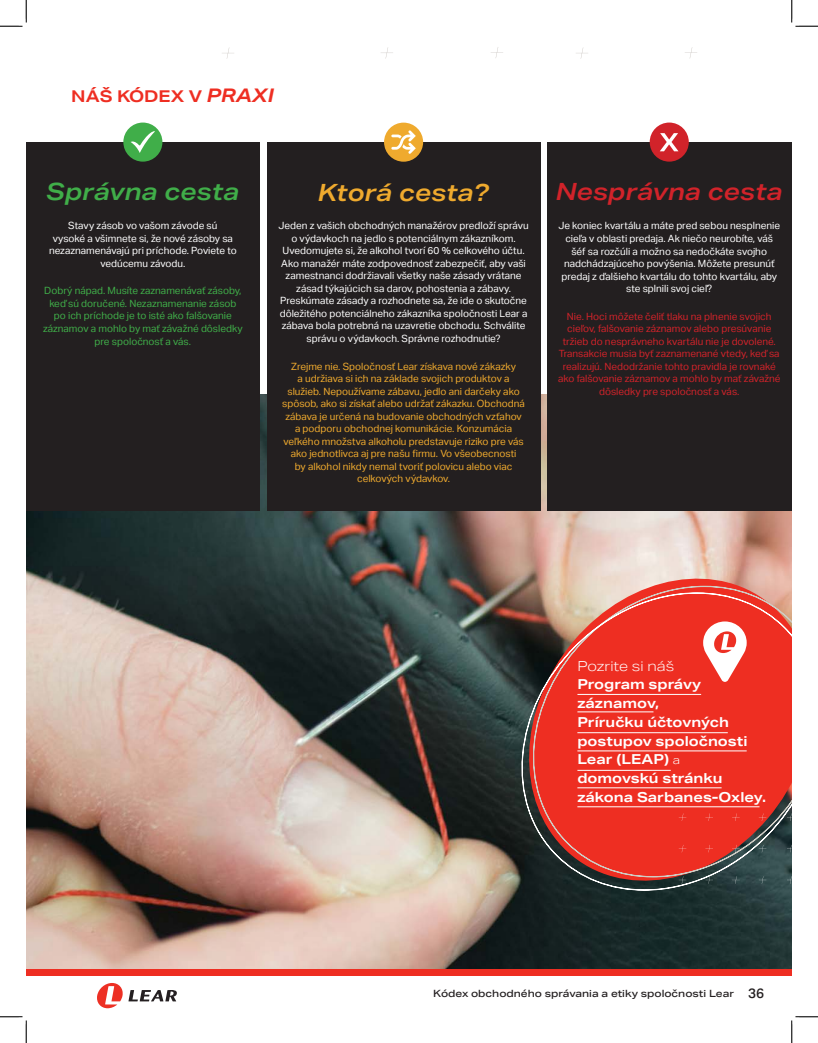
<style>
.page{position:relative;width:818px;height:1043px;background:#fff}
.page>*{position:absolute;margin:0;border:0;box-sizing:border-box;transform-origin:0 0}
.t1{font:italic 600 23.75px "Aktiv Grotesk Ex";color:#d1232a}
.t2{font:italic 600 23.75px "Aktiv Grotesk Ex";color:#40ae49}
.t3{font:italic 600 23.75px "Aktiv Grotesk Ex";color:#efaa2e}
.t4{font:700 16.25px "Aktiv Grotesk Ex";letter-spacing:-.005em;color:#ee2e22}
.t5{font:700 13.75px/18.8px "Aktiv Grotesk Ex";color:#fff}
.t6{font:300 13.75px "Aktiv Grotesk Ex";color:#fff}
.t7{font:500 13.62px "Aktiv Grotesk";color:#231f20}
.t8{font:10px/12.5px "Aktiv Grotesk";color:#fff;text-align:center}
.t9{font:10px/12.5px "Aktiv Grotesk";color:#efaa2e;text-align:center}
.t10{font:10px/12.5px "Aktiv Grotesk";color:#d1232a;text-align:center}
.t11{font:10px/12.5px "Aktiv Grotesk";color:#40ae49;text-align:center}
.t12{font:500 10px "Aktiv Grotesk Ex";color:#231f20}
.s1{font-style:italic;font-size:18.75px}
.s2{font-weight:300;font-size:11.25px}
</style>
<div class="page">
<div style="left:26px;top:968px;width:765px;height:7px;background:#ee2e22"></div>
<svg style="left:97px;top:983px;width:80px;height:25px"></svg>
<img style="left:26px;top:395px;width:765px;height:573px">
<div style="left:26px;top:143px;width:233px;height:367px;background:#231f20"></div>
<div style="left:546px;top:143px;width:245px;height:367px;background:#231f20"></div>
<div style="left:267px;top:142px;width:273px;height:368px;background:#231f20"></div>
<div style="left:123px;top:122px;width:39px;height:40px;background:#40ae49;border-radius:50%"></div>
<div style="left:384px;top:123px;width:39px;height:39px;background:#efaa2e;border-radius:50%"></div>
<div style="left:649px;top:122px;width:39px;height:40px;background:#d1232a;border-radius:50%"></div>
<svg style="left:131px;top:131px;width:24px;height:22px"></svg>
<svg style="left:660px;top:133px;width:18px;height:18px"></svg>
<svg style="left:391px;top:130px;width:25px;height:24px"></svg>
<svg style="left:514px;top:558px;width:277px;height:342px;background:#ae978c"></svg>
<svg style="left:515px;top:586px;width:276px;height:6px;background:#dd9283"></svg>
<svg style="left:504px;top:592px;width:287px;height:298px;background:#c03a30"></svg>
<svg style="left:703px;top:621px;width:43px;height:61px"></svg>
<svg style="left:786px;top:813px;width:5px;height:8px"></svg>
<svg style="left:786px;top:844px;width:5px;height:8px"></svg>
<svg style="left:786px;top:876px;width:5px;height:7px"></svg>
<svg style="left:678px;top:813px;width:8px;height:8px"></svg>
<svg style="left:705px;top:813px;width:8px;height:8px"></svg>
<svg style="left:732px;top:813px;width:7px;height:8px"></svg>
<svg style="left:758px;top:813px;width:8px;height:8px"></svg>
<svg style="left:678px;top:844px;width:8px;height:8px"></svg>
<svg style="left:705px;top:844px;width:8px;height:8px"></svg>
<svg style="left:732px;top:844px;width:7px;height:8px"></svg>
<svg style="left:758px;top:844px;width:8px;height:8px"></svg>
<svg style="left:678px;top:876px;width:8px;height:7px"></svg>
<svg style="left:705px;top:876px;width:8px;height:7px"></svg>
<svg style="left:732px;top:876px;width:7px;height:7px"></svg>
<svg style="left:758px;top:876px;width:8px;height:7px"></svg>
<hr style="left:577px;top:694px;width:124px;height:1px;background:#fff">
<hr style="left:577px;top:711px;width:76px;height:1px;background:#fff">
<hr style="left:577px;top:770px;width:93px;height:1px;background:#fff">
<hr style="left:577px;top:750px;width:169px;height:1px;background:#fff">
<hr style="left:577px;top:732px;width:150px;height:1px;background:#fff">
<hr style="left:577px;top:787px;width:144px;height:1px;background:#fff">
<hr style="left:577px;top:806px;width:182px;height:1px;background:#fff">
<svg style="left:222px;top:47px;width:12px;height:12px"></svg>
<svg style="left:381px;top:47px;width:12px;height:12px"></svg>
<svg style="left:491px;top:47px;width:12px;height:11px"></svg>
<svg style="left:576px;top:47px;width:12px;height:12px"></svg>
<svg style="left:685px;top:47px;width:12px;height:12px"></svg>
<svg style="left:0;top:0;width:27px;height:27px"></svg>
<svg style="left:0;top:1016px;width:27px;height:26px"></svg>
<svg style="left:791px;top:0;width:27px;height:27px"></svg>
<svg style="left:791px;top:1016px;width:27px;height:26px"></svg>
<p class="t4" style="left:71px;top:86px;width:204px">NÁŠ KÓDEX V <span class="s1">PRAXI</span></p>
<p class="t2" style="left:46px;top:178px;width:195px">Správna cesta</p>
<p class="t8" style="left:49px;top:220px;width:189px">Stavy zásob vo vašom závode sú<br>vysoké a všimnete si, že nové zásoby sa nezaznamenávajú pri príchode. Poviete to vedúcemu závodu.</p>
<p class="t11" style="left:43px;top:285px;width:201px">Dobrý nápad. Musíte zaznamenávať zásoby, keď sú doručené. Nezaznamenanie zásob po ich príchode je to isté ako falšovanie záznamov a mohlo by mať závažné dôsledky pre spoločnosť a vás.</p>
<p class="t3" style="left:318px;top:179px;width:173px">Ktorá cesta?</p>
<p class="t8" style="left:278px;top:220px;width:251px">Jeden z vašich obchodných manažérov predloží správu o výdavkoch na jedlo s potenciálnym zákazníkom.<br>Uvedomujete si, že alkohol tvorí 60 % celkového účtu.<br>Ako manažér máte zodpovednosť zabezpečiť, aby vaši zamestnanci dodržiavali všetky naše zásady vrátane zásad týkajúcich sa darov, pohostenia a zábavy.<br>Preskúmate zásady a rozhodnete sa, že ide o skutočne dôležitého potenciálneho zákazníka spoločnosti Lear a zábava bola potrebná na uzavretie obchodu. Schválite správu o výdavkoch. Správne rozhodnutie?</p>
<p class="t9" style="left:282px;top:360px;width:244px">Zrejme nie. Spoločnosť Lear získava nové zákazky<br>a udržiava si ich na základe svojich produktov a služieb. Nepoužívame zábavu, jedlo ani darčeky ako spôsob, ako si získať alebo udržať zákazku. Obchodná zábava je určená na budovanie obchodných vzťahov a podporu obchodnej komunikácie. Konzumácia veľkého množstva alkoholu predstavuje riziko pre vás ako jednotlivca aj pre našu firmu. Vo všeobecnosti<br>by alkohol nikdy nemal tvoriť polovicu alebo viac celkových výdavkov.</p>
<p class="t1" style="left:555px;top:178px;width:228px">Nesprávna cesta</p>
<p class="t8" style="left:558px;top:220px;width:223px">Je koniec kvartálu a máte pred sebou nesplnenie cieľa v oblasti predaja. Ak niečo neurobíte, váš šéf sa rozčúli a možno sa nedočkáte svojho nadchádzajúceho povýšenia. Môžete presunúť predaj z ďalšieho kvartálu do tohto kvartálu, aby ste splnili svoj cieľ?</p>
<p class="t10" style="left:558px;top:310px;width:224px">Nie. Hoci môžete čeliť tlaku na plnenie svojich cieľov, falšovanie záznamov alebo presúvanie tržieb do nesprávneho kvartálu nie je dovolené.<br>Transakcie musia byť zaznamenané vtedy, keď sa realizujú. Nedodržanie tohto pravidla je rovnaké ako falšovanie záznamov a mohlo by mať závažné dôsledky pre spoločnosť a vás.</p>
<p class="t6" style="left:577px;top:657px;width:98px">Pozrite si náš</p>
<p class="t5" style="left:577px;top:675px;width:125px">Program správy záznamov,</p>
<p class="t5" style="left:577px;top:712px;width:153px">Príručku účtovných</p>
<p class="t5" style="left:577px;top:731px;width:172px">postupov spoločnosti<br>Lear (LEAP) <span class="s2">a</span></p>
<p class="t5" style="left:577px;top:768px;width:146px">domovskú stránku</p>
<p class="t5" style="left:577px;top:787px;width:190px">zákona Sarbanes-Oxley.</p>
<p class="t12" style="left:433px;top:987px;width:302px">Kódex obchodného správania a etiky spoločnosti Lear</p>
<p class="t7" style="left:748px;top:985px;width:18px">36</p>
</div>
